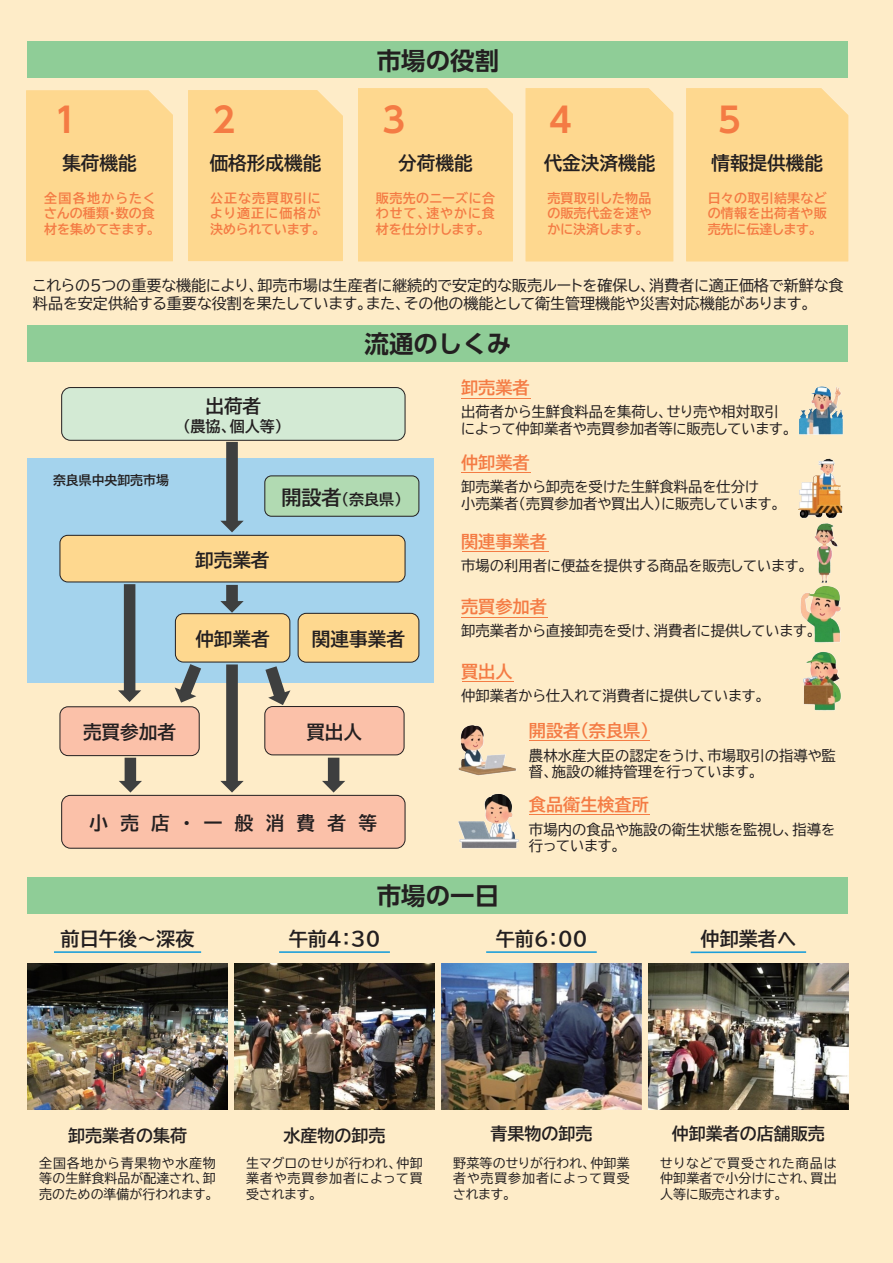
<style>
.page{position:relative;width:893px;height:1263px;background:#feecc8}
.page>*{position:absolute;margin:0;border:0;box-sizing:border-box;transform-origin:0 0}
.t1{font:700 34.35px "UD Shin Go Pr 6 De";color:#f47b44}
.t2{font:700 24.45px "UD Shin Go Pr 6 De";color:#231f20}
.t3{font:19.2px "BIZ UDP Gothic Bold";color:#231f20}
.t4{font:18.6px "BIZ UDP Gothic Bold";color:#231f20}
.t5{font:18.6px "BIZ UDP Gothic Bold";letter-spacing:.665em;color:#231f20}
.t6{font:17.1px "BIZ UDP Gothic Bold";color:#f47b44}
.t7{font:16.95px "BIZ UDP Gothic Bold";color:#231f20}
.t8{font:15px/18px "BIZ UDP Gothic";color:#231f20}
.t9{font:15px "BIZ UDP Gothic Bold";color:#231f20}
.t10{font:14.4px/17.1px "BIZ UDP Gothic";color:#231f20}
.t11{font:12.9px/15.6px "BIZ UDP Gothic";letter-spacing:.015em;color:#231f20;text-align:justify}
.t12{font:12.9px/15.6px "BIZ UDP Gothic Bold";letter-spacing:.025em;color:#f47b44;text-align:justify}
.t13{font:12.9px "BIZ UDP Gothic Bold";color:#231f20}
.s1{font-size:20.1px}
</style>
<div class="page">
<div style="left:28px;top:878px;width:820px;height:36px;background:#8fcd97"></div>
<hr style="left:54px;top:951px;width:147px;height:2px;background:#1c9ed9">
<hr style="left:279px;top:951px;width:111px;height:2px;background:#1c9ed9">
<hr style="left:486px;top:951px;width:111px;height:2px;background:#1c9ed9">
<hr style="left:691px;top:951px;width:115px;height:2px;background:#1c9ed9">
<div style="left:28px;top:41px;width:820px;height:37px;background:#8fcd97"></div>
<div style="left:26px;top:90px;width:147px;height:171px;background:#fed88f"></div>
<div style="left:188px;top:90px;width:155px;height:171px;background:#fed88f"></div>
<div style="left:358px;top:88px;width:155px;height:173px;background:#fed88f"></div>
<div style="left:526px;top:88px;width:147px;height:173px;background:#fed88f"></div>
<div style="left:686px;top:88px;width:162px;height:173px;background:#fed88f"></div>
<div style="left:27px;top:458px;width:406px;height:225px;background:#a4d3ed"></div>
<hr style="left:462px;top:681px;width:52px;height:1px;background:#f47c44">
<div style="left:28px;top:326px;width:820px;height:36px;background:#8fcd97"></div>
<hr style="left:461px;top:398px;width:69px;height:1px;background:#f47c44">
<div style="left:62px;top:388px;width:343px;height:52px;background:#d3ead4;border-radius:9px"></div>
<div style="left:61px;top:387px;width:344px;height:53px;border:1px solid #231f20;border-radius:9px"></div>
<div style="left:60px;top:535px;width:345px;height:47px;background:#fed88f;border-radius:8px"></div>
<div style="left:60px;top:535px;width:345px;height:47px;border:1px solid #231f20;border-radius:8px"></div>
<div style="left:175px;top:614px;width:115px;height:48px;background:#fed88f;border-radius:8px"></div>
<div style="left:175px;top:613px;width:115px;height:49px;border:1px solid #231f20;border-radius:8px"></div>
<svg style="left:220px;top:442px;width:24px;height:90px"></svg>
<div style="left:298px;top:613px;width:121px;height:49px;background:#fed88f;border-radius:8px"></div>
<div style="left:298px;top:613px;width:121px;height:49px;border:1px solid #231f20;border-radius:8px"></div>
<div style="left:265px;top:476px;width:154px;height:40px;background:#b1dab2;border-radius:7px"></div>
<div style="left:265px;top:476px;width:154px;height:40px;border:1px solid #231f20;border-radius:7px"></div>
<div style="left:60px;top:707px;width:139px;height:49px;background:#fbc1a9;border-radius:8px"></div>
<div style="left:60px;top:706px;width:139px;height:50px;border:1px solid #231f20;border-radius:8px"></div>
<div style="left:265px;top:706px;width:139px;height:49px;background:#fbc1a9;border-radius:8px"></div>
<div style="left:265px;top:706px;width:139px;height:49px;border:1px solid #231f20;border-radius:8px"></div>
<svg style="left:220px;top:585px;width:24px;height:28px"></svg>
<div style="left:62px;top:795px;width:343px;height:53px;background:#fbc1a9;border-radius:9px"></div>
<div style="left:61px;top:795px;width:344px;height:53px;border:1px solid #231f20;border-radius:9px"></div>
<svg style="left:118px;top:584px;width:23px;height:118px"></svg>
<svg style="left:220px;top:664px;width:24px;height:128px"></svg>
<svg style="left:175px;top:664px;width:26px;height:39px"></svg>
<svg style="left:265px;top:666px;width:25px;height:39px"></svg>
<svg style="left:119px;top:758px;width:23px;height:34px"></svg>
<svg style="left:322px;top:758px;width:23px;height:34px"></svg>
<hr style="left:462px;top:472px;width:69px;height:1px;background:#f47c44">
<hr style="left:462px;top:551px;width:86px;height:1px;background:#f47c44">
<hr style="left:529px;top:740px;width:121px;height:1px;background:#f47c44">
<hr style="left:462px;top:617px;width:86px;height:1px;background:#f47c44">
<hr style="left:529px;top:814px;width:121px;height:1px;background:#f47c44">
<img style="left:799px;top:386px;width:45px;height:49px">
<img style="left:458px;top:794px;width:61px;height:55px">
<img style="left:458px;top:725px;width:59px;height:51px">
<img style="left:800px;top:586px;width:42px;height:57px">
<img style="left:798px;top:458px;width:45px;height:60px">
<img style="left:815px;top:523px;width:23px;height:59px">
<img style="left:803px;top:652px;width:38px;height:59px">
<img style="left:28px;top:963px;width:199px;height:147px">
<img style="left:648px;top:963px;width:200px;height:147px">
<img style="left:235px;top:963px;width:199px;height:147px">
<img style="left:441px;top:963px;width:200px;height:147px">
<h2 class="t2" style="left:377px;top:40px;width:124px">市場の役割</h2>
<h1 class="t1" style="left:55px;top:92px;width:24px">1</h1>
<h1 class="t1" style="left:212px;top:92px;width:24px">2</h1>
<h1 class="t1" style="left:383px;top:92px;width:24px">3</h1>
<h1 class="t1" style="left:549px;top:92px;width:24px">4</h1>
<h1 class="t1" style="left:718px;top:92px;width:24px">5</h1>
<p class="t4" style="left:62px;top:154px;width:76px">集荷機能</p>
<p class="t4" style="left:210px;top:154px;width:113px">価格形成機能</p>
<p class="t4" style="left:398px;top:154px;width:76px">分荷機能</p>
<p class="t4" style="left:544px;top:154px;width:113px">代金決済機能</p>
<p class="t4" style="left:711px;top:154px;width:113px">情報提供機能</p>
<p class="t12" style="left:376px;top:190px;width:121px">販売先のニーズに合わせて、速やかに食材を仕分けします。</p>
<p class="t12" style="left:708px;top:190px;width:121px">日々の取引結果などの情報を出荷者や販売先に伝達します。</p>
<p class="t12" style="left:44px;top:190px;width:112px">全国各地からたくさんの種類・数の食材を集めてきます。</p>
<p class="t12" style="left:210px;top:190px;width:112px">公正な売買取引により適正に価格が決められています。</p>
<p class="t12" style="left:547px;top:190px;width:106px">売買取引した物品の販売代金を速やかに決済します。</p>
<p class="t8" style="left:33px;top:276px;width:812px">これらの５つの重要な機能により、卸売市場は生産者に継続的で安定的な販売ルートを確保し、消費者に適正価格で新鮮な食料品を安定供給する重要な役割を果たしています。また、その他の機能として衛生管理機能や災害対応機能があります。</p>
<p class="t13" style="left:53px;top:474px;width:117px">奈良県中央卸売市場</p>
<p class="t4" style="left:205px;top:397px;width:57px">出荷者</p>
<p class="t9" style="left:183px;top:418px;width:101px">（農協、個人等）</p>
<h2 class="t2" style="left:365px;top:324px;width:148px">流通のしくみ</h2>
<p class="t6" style="left:461px;top:379px;width:70px">卸売業者</p>
<p class="t10" style="left:461px;top:403px;width:332px">出荷者から生鮮食料品を集荷し、せり売や相対取引によって仲卸業者や売買参加者等に販売しています。</p>
<p class="t9" style="left:281px;top:492px;width:122px"><span class="s1">開設者</span>（奈良県）</p>
<p class="t4" style="left:195px;top:550px;width:76px">卸売業者</p>
<p class="t4" style="left:195px;top:629px;width:76px">仲卸業者</p>
<p class="t4" style="left:312px;top:629px;width:94px">関連事業者</p>
<p class="t6" style="left:461px;top:454px;width:70px">仲卸業者</p>
<p class="t10" style="left:461px;top:478px;width:320px">卸売業者から卸売を受けた生鮮食料品を仕分け<br>小売業者（売買参加者や買出人）に販売しています。</p>
<p class="t6" style="left:461px;top:533px;width:87px">関連事業者</p>
<p class="t10" style="left:461px;top:557px;width:347px">市場の利用者に便益を提供する商品を販売しています。</p>
<p class="t6" style="left:461px;top:598px;width:87px">売買参加者</p>
<p class="t10" style="left:461px;top:622px;width:356px">卸売業者から直接卸売を受け、消費者に提供しています。</p>
<p class="t6" style="left:461px;top:663px;width:53px">買出人</p>
<p class="t10" style="left:461px;top:687px;width:304px">仲卸業者から仕入れて消費者に提供しています。</p>
<p class="t4" style="left:83px;top:723px;width:94px">売買参加者</p>
<p class="t4" style="left:306px;top:722px;width:57px">買出人</p>
<p class="t5" style="left:89px;top:813px;width:289px">小売店・一般消費者等</p>
<h2 class="t2" style="left:377px;top:876px;width:124px">市場の一日</h2>
<p class="t6" style="left:529px;top:722px;width:121px">開設者（奈良県）</p>
<p class="t10" style="left:529px;top:748px;width:308px;line-height:16.2px">農林水産大臣の認定をうけ、市場取引の指導や監督、施設の維持管理を行っています。</p>
<p class="t6" style="left:529px;top:796px;width:121px">食品衛生検査所</p>
<p class="t10" style="left:529px;top:821px;width:308px;line-height:16.2px">市場内の食品や施設の衛生状態を監視し、指導を行っています。</p>
<h3 class="t3" style="left:61px;top:929px;width:135px">前日午後～深夜</h3>
<h3 class="t3" style="left:289px;top:929px;width:93px">午前４：３０</h3>
<h3 class="t3" style="left:496px;top:929px;width:93px">午前６：００</h3>
<h3 class="t3" style="left:701px;top:929px;width:97px">仲卸業者へ</h3>
<p class="t7" style="left:283px;top:1127px;width:104px">水産物の卸売</p>
<p class="t7" style="left:490px;top:1125px;width:104px">青果物の卸売</p>
<p class="t7" style="left:672px;top:1125px;width:155px">仲卸業者の店舗販売</p>
<p class="t7" style="left:68px;top:1127px;width:121px">卸売業者の集荷</p>
<p class="t11" style="left:39px;top:1155px;width:178px">全国各地から青果物や水産物等の生鮮食料品が配達され、卸売のための準備が行われます。</p>
<p class="t11" style="left:246px;top:1155px;width:178px">生マグロのせりが行われ、仲卸業者や売買参加者によって買受されます。</p>
<p class="t11" style="left:453px;top:1155px;width:178px">野菜等のせりが行われ、仲卸業者や売買参加者によって買受されます。</p>
<p class="t11" style="left:660px;top:1155px;width:178px">せりなどで買受された商品は仲卸業者で小分けにされ、買出人等に販売されます。</p>
</div>
